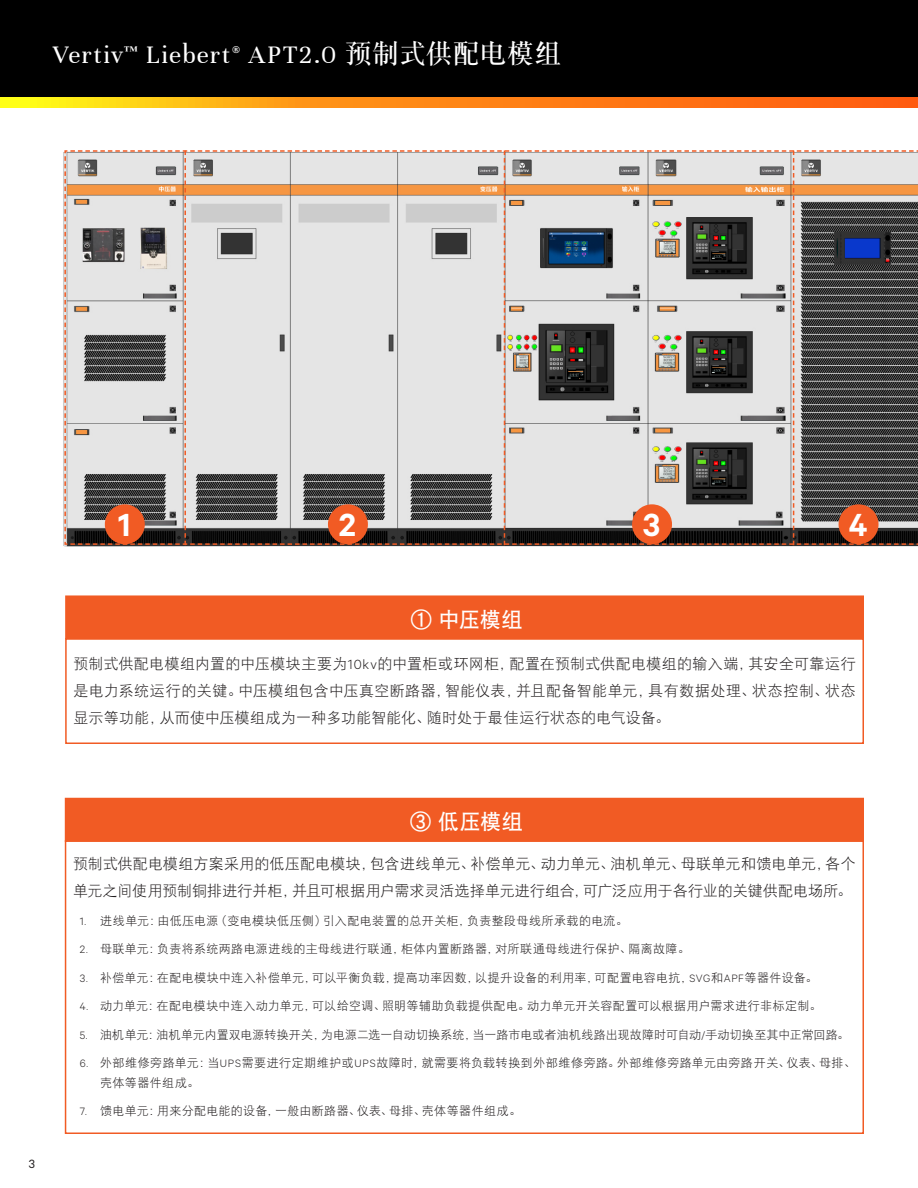
<style>
.page{position:relative;width:918px;height:1188px;background:#fff}
.page>*{position:absolute;margin:0;border:0;box-sizing:border-box;transform-origin:0 0}
.t1{font:600 36px "Calibre";color:#fff}
.t2{font:27px "Unna";letter-spacing:.055em;color:#fff}
.t3{font:21px "DF Hei GB W7";letter-spacing:.01em;color:#fff}
.t4{font:15px/27px "DF Hei GB W3";letter-spacing:.005em;color:#231f20;text-align:justify}
.t5{font:13.5px "Calibre";color:#231f20}
.t6{font:12px/19.5px "DF Hei GB W3";letter-spacing:.03em;color:#231f20}
.t7{font:12px "DF Hei GB W3";letter-spacing:.005em;color:#231f20}
.s1{font-family:"DF Song GB W7"}
.s2{font-family:"Calibre";font-weight:300}
</style>
<div class="page">
<div style="left:0;top:0;width:918px;height:108px;background:#000"></div>
<svg style="left:0;top:98px;width:918px;height:10px;background:#ff9314"></svg>
<div style="left:66px;top:596px;width:797px;height:43px;background:#f15b24"></div>
<div style="left:65px;top:595px;width:799px;height:44px;border:2px solid #f15b24"></div>
<div style="left:65px;top:638px;width:799px;height:106px;border:2px solid #f15b24"></div>
<div style="left:66px;top:799px;width:797px;height:42px;background:#f15b24"></div>
<div style="left:65px;top:798px;width:799px;height:44px;border:2px solid #f15b24"></div>
<div style="left:65px;top:840px;width:799px;height:294px;border:2px solid #f15b24"></div>
<svg style="left:64px;top:150px;width:854px;height:395px;background:#b3adaa"></svg>
<h2 class="t2" style="left:53px;top:40px;width:510px">Vertiv<sup>™</sup> Liebert<sup>®</sup> APT2.0 <span class="s1">预制式供配电模组</span></h2>
<p class="t5" style="left:29px;top:1156px;width:8px">3</p>
<p class="t1" style="left:118px;top:503px;width:14px">1</p>
<p class="t1" style="left:339px;top:503px;width:19px">2</p>
<p class="t1" style="left:643px;top:503px;width:19px">3</p>
<p class="t1" style="left:849px;top:503px;width:20px">4</p>
<p class="t3" style="left:411px;top:608px;width:113px">① 中压模组</p>
<p class="t4" style="left:73px;top:650px;width:784px">预制式供配电模组内置的中压模块主要为<span class="s2">10kv</span>的中置柜或环网柜，配置在预制式供配电模组的输入端，其安全可靠运行是电力系统运行的关键。中压模组包含中压真空断路器，智能仪表，并且配备智能单元，具有数据处理、状态控制、状态显示等功能，从而使中压模组成为一种多功能智能化、随时处于最佳运行状态的电气设备。</p>
<p class="t3" style="left:410px;top:811px;width:114px">③ 低压模组</p>
<p class="t4" style="left:73px;top:850px;width:784px">预制式供配电模组方案采用的低压配电模块，包含进线单元、补偿单元、动力单元、油机单元、母联单元和馈电单元，各个单元之间使用预制铜排进行并柜，并且可根据用户需求灵活选择单元进行组合，可广泛应用于各行业的关键供配电场所。</p>
<p class="t6" style="left:80px;top:910px;width:549px"><span class="s2">1.</span> 进线单元：由低压电源（变电模块低压侧）引入配电装置的总开关柜，负责整段母线所承载的电流。</p>
<p class="t6" style="left:80px;top:939px;width:611px"><span class="s2">2.</span> 母联单元：负责将系统两路电源进线的主母线进行联通，柜体内置断路器，对所联通母线进行保护、隔离故障。</p>
<p class="t6" style="left:80px;top:967px;width:739px"><span class="s2">3.</span> 补偿单元：在配电模块中连入补偿单元，可以平衡负载，提高功率因数，以提升设备的利用率，可配置电容电抗，<span class="s2">SVG</span>和<span class="s2">APF</span>等器件设备。</p>
<p class="t6" style="left:80px;top:996px;width:743px"><span class="s2">4.</span> 动力单元：在配电模块中连入动力单元，可以给空调、照明等辅助负载提供配电。动力单元开关容配置可以根据用户需求进行非标定制。</p>
<p class="t7" style="left:80px;top:1028px;width:771px"><span class="s2">5.</span> 油机单元：油机单元内置双电源转换开关，为电源二选一自动切换系统，当一路市电或者油机线路出现故障时可自动<span class="s2">/</span>手动切换至其中正常回路。</p>
<p class="t6" style="left:100px;top:1053px;width:757px;text-indent:-20px"><span class="s2">6.</span> 外部维修旁路单元：当<span class="s2">UPS</span>需要进行定期维护或<span class="s2">UPS</span>故障时，就需要将负载转换到外部维修旁路。外部维修旁路单元由旁路开关、仪表、母排、壳体等器件组成。</p>
<p class="t6" style="left:80px;top:1101px;width:443px"><span class="s2">7.</span> 馈电单元：用来分配电能的设备，一般由断路器、仪表、母排、壳体等器件组成。</p>
</div>
